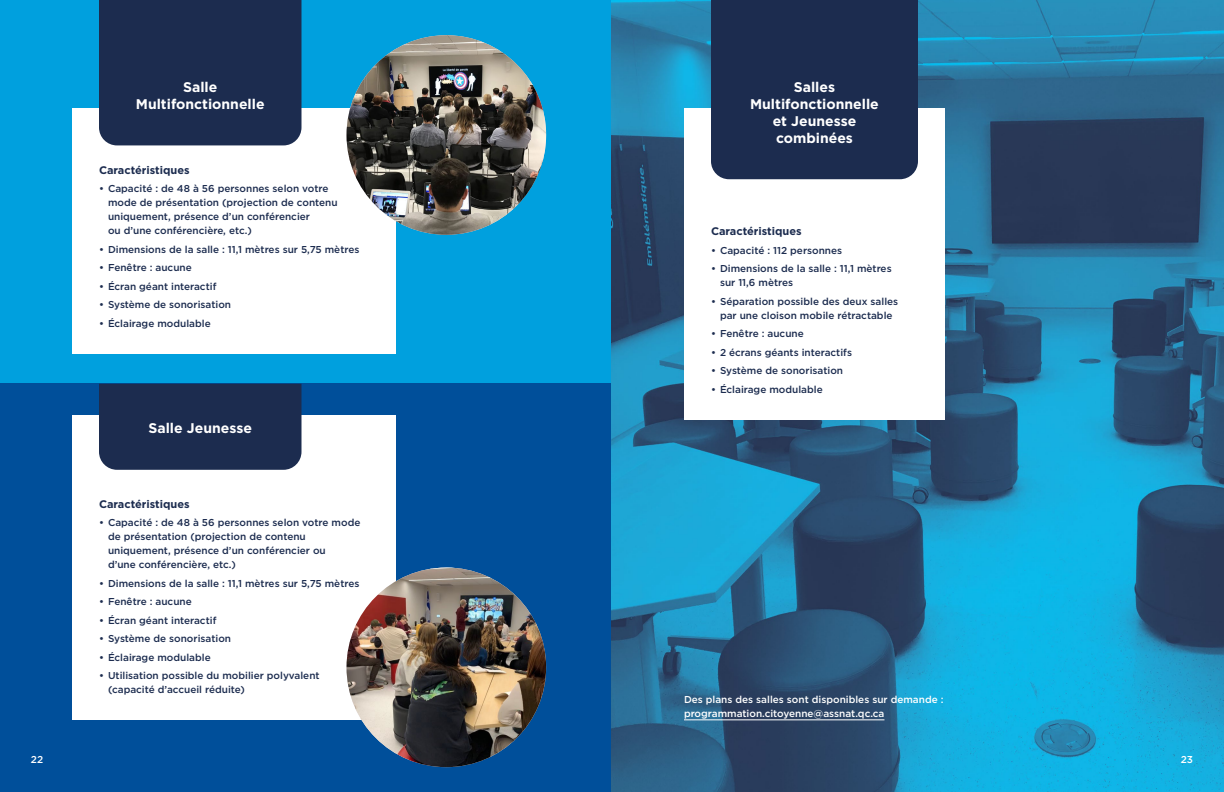
<style>
.page{position:relative;width:1224px;height:792px;background:#fff}
.page>*{position:absolute;margin:0;border:0;box-sizing:border-box;transform-origin:0 0}
.t1{font:700 14px/16.8px "Gotham";color:#fff;text-align:center}
.t2{font:700 11px "Gotham";color:#1c2c4f}
.t3{font:500 10px/14px "Gotham";color:#1c2c4f}
.t4{font:500 10px/14px "Gotham";color:#fff}
</style>
<div class="page">
<div style="left:0;top:0;width:612px;height:384px;background:#00a0de"></div>
<div style="left:0;top:384px;width:612px;height:408px;background:#004f9a"></div>
<img style="left:612px;top:0;width:612px;height:792px">
<div style="left:72px;top:108px;width:324px;height:246px;background:#fff"></div>
<div style="left:72px;top:415px;width:324px;height:305px;background:#fff"></div>
<div style="left:684px;top:108px;width:261px;height:312px;background:#fff"></div>
<hr style="left:684px;top:719px;width:200px;height:1px;background:#fff">
<div style="left:711px;top:0;width:207px;height:179px;background:#1c2c4f"></div>
<div style="left:99px;top:0;width:203px;height:145px;background:#1c2c4f"></div>
<div style="left:99px;top:384px;width:203px;height:86px;background:#1c2c4f"></div>
<img style="left:346px;top:35px;width:200px;height:200px;border-radius:100px">
<img style="left:346px;top:568px;width:200px;height:199px;border-radius:100px">
<h1 class="t1" style="left:136px;top:78px;width:130px">Salle<br>Multifonctionnelle</h1>
<p class="t2" style="left:99px;top:162px;width:92px">Caractéristiques</p>
<p class="t3" style="left:108px;top:181px;width:231px;text-indent:-9px">• Capacité : de 48 à 56 personnes selon votre mode de présentation (projection de contenu uniquement, présence d’un conférencier<br>ou d’une conférencière, etc.)</p>
<p class="t3" style="left:99px;top:242px;width:262px">• Dimensions de la salle : 11,1 mètres sur 5,75 mètres</p>
<p class="t3" style="left:99px;top:260px;width:94px">• Fenêtre : aucune</p>
<p class="t3" style="left:99px;top:279px;width:119px">• Écran géant interactif</p>
<p class="t3" style="left:99px;top:297px;width:134px">• Système de sonorisation</p>
<p class="t3" style="left:99px;top:316px;width:113px">• Éclairage modulable</p>
<h1 class="t1" style="left:149px;top:420px;width:105px">Salle Jeunesse</h1>
<p class="t2" style="left:99px;top:496px;width:92px">Caractéristiques</p>
<p class="t3" style="left:108px;top:515px;width:254px;text-indent:-9px">• Capacité : de 48 à 56 personnes selon votre mode de présentation (projection de contenu uniquement, présence d’un conférencier ou<br>d’une conférencière, etc.)</p>
<p class="t3" style="left:99px;top:576px;width:262px">• Dimensions de la salle : 11,1 mètres sur 5,75 mètres</p>
<p class="t3" style="left:99px;top:594px;width:94px">• Fenêtre : aucune</p>
<p class="t3" style="left:99px;top:613px;width:119px">• Écran géant interactif</p>
<p class="t3" style="left:99px;top:631px;width:134px">• Système de sonorisation</p>
<p class="t3" style="left:99px;top:650px;width:113px">• Éclairage modulable</p>
<p class="t3" style="left:108px;top:668px;width:213px;text-indent:-9px">• Utilisation possible du mobilier polyvalent (capacité d’accueil réduite)</p>
<h1 class="t1" style="left:750px;top:79px;width:130px">Salles<br>Multifonctionnelle et Jeunesse combinées</h1>
<p class="t2" style="left:711px;top:224px;width:92px">Caractéristiques</p>
<p class="t3" style="left:711px;top:243px;width:133px">• Capacité : 112 personnes</p>
<p class="t3" style="left:720px;top:262px;width:173px;text-indent:-9px">• Dimensions de la salle : 11,1 mètres sur 11,6 mètres</p>
<p class="t3" style="left:711px;top:294px;width:189px;text-align:center">• Séparation possible des deux salles par une cloison mobile rétractable</p>
<p class="t3" style="left:711px;top:327px;width:94px">• Fenêtre : aucune</p>
<p class="t3" style="left:711px;top:345px;width:143px">• 2 écrans géants interactifs</p>
<p class="t3" style="left:711px;top:364px;width:134px">• Système de sonorisation</p>
<p class="t3" style="left:711px;top:382px;width:113px">• Éclairage modulable</p>
<p class="t4" style="left:684px;top:692px;width:261px">Des plans des salles sont disponibles sur demande : programmation.citoyenne@assnat.qc.ca</p>
<p class="t4" style="left:31px;top:752px;width:14px">22</p>
<p class="t4" style="left:1181px;top:752px;width:14px">23</p>
</div>
